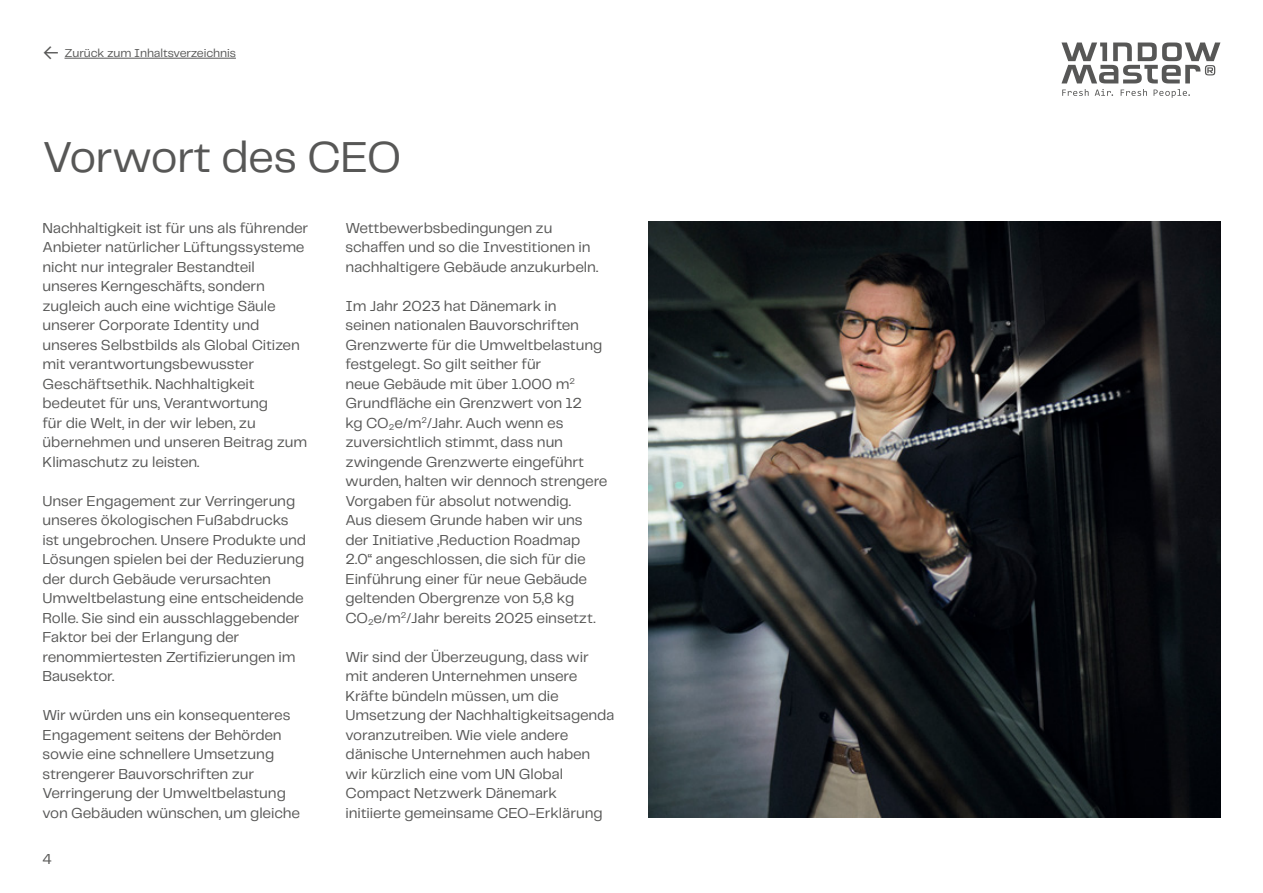
<style>
.page{position:relative;width:1263px;height:893px;background:#fff}
.page>*{position:absolute;margin:0;border:0;box-sizing:border-box;transform-origin:0 0}
.t1{font:45px "Telegraf";letter-spacing:-.015em;color:#575756}
.t2{font:15px/19.5px "Telegraf";letter-spacing:-.01em;color:#575756}
.t3{font:12px "Telegraf";letter-spacing:-.01em;color:#575756}
.s1{font-size:21px}
</style>
<div class="page">
<svg style="left:1061px;top:43px;width:159px;height:40px"></svg>
<svg style="left:1062px;top:89px;width:26px;height:7px"></svg>
<svg style="left:1095px;top:89px;width:18px;height:7px"></svg>
<svg style="left:1121px;top:89px;width:26px;height:7px"></svg>
<svg style="left:1153px;top:89px;width:37px;height:9px"></svg>
<hr style="left:65px;top:58px;width:171px;height:1px;background:#575756">
<img style="left:648px;top:221px;width:572px;height:597px">
<p class="t3" style="left:43px;top:45px;width:195px"><span class="s1">←</span> Zurück zum Inhaltsverzeichnis</p>
<h1 class="t1" style="left:43px;top:127px;width:361px">Vorwort des CEO</h1>
<p class="t2" style="left:43px;top:218px;width:267px">Nachhaltigkeit ist für uns als führender Anbieter natürlicher Lüftungssysteme nicht nur integraler Bestandteil unseres Kerngeschäfts, sondern zugleich auch eine wichtige Säule unserer Corporate Identity und unseres Selbstbilds als Global Citizen mit verantwortungsbewusster Geschäftsethik. Nachhaltigkeit bedeutet für uns, Verantwortung<br>für die Welt, in der wir leben, zu übernehmen und unseren Beitrag zum Klimaschutz zu leisten.</p>
<p class="t2" style="left:43px;top:491px;width:265px">Unser Engagement zur Verringerung unseres ökologischen Fußabdrucks ist ungebrochen. Unsere Produkte und Lösungen spielen bei der Reduzierung der durch Gebäude verursachten Umweltbelastung eine entscheidende Rolle. Sie sind ein ausschlaggebender Faktor bei der Erlangung der renommiertesten Zertifizierungen im Bausektor.</p>
<p class="t2" style="left:43px;top:705px;width:259px">Wir würden uns ein konsequenteres Engagement seitens der Behörden sowie eine schnellere Umsetzung strengerer Bauvorschriften zur Verringerung der Umweltbelastung von Gebäuden wünschen, um gleiche</p>
<p class="t2" style="left:43px;top:849px;width:11px">4</p>
<p class="t2" style="left:345px;top:218px;width:254px">Wettbewerbsbedingungen zu schaffen und so die Investitionen in nachhaltigere Gebäude anzukurbeln.</p>
<p class="t2" style="left:345px;top:296px;width:264px">Im Jahr 2023 hat Dänemark in<br>seinen nationalen Bauvorschriften Grenzwerte für die Umweltbelastung festgelegt. So gilt seither für<br>neue Gebäude mit über 1.000 m<sup>2<br></sup>Grundfläche ein Grenzwert von 12<br>kg CO<sub>2</sub>e/m<sup>2</sup>/Jahr. Auch wenn es zuversichtlich stimmt, dass nun zwingende Grenzwerte eingeführt wurden, halten wir dennoch strengere Vorgaben für absolut notwendig.<br>Aus diesem Grunde haben wir uns der Initiative „Reduction Roadmap 2.0“ angeschlossen, die sich für die Einführung einer für neue Gebäude geltenden Obergrenze von 5,8 kg CO<sub>2</sub>e/m<sup>2</sup>/Jahr bereits 2025 einsetzt.</p>
<p class="t2" style="left:345px;top:647px;width:270px">Wir sind der Überzeugung, dass wir mit anderen Unternehmen unsere Kräfte bündeln müssen, um die Umsetzung der Nachhaltigkeitsagenda voranzutreiben. Wie viele andere dänische Unternehmen auch haben wir kürzlich eine vom UN Global Compact Netzwerk Dänemark initiierte gemeinsame CEO-Erklärung</p>
</div>
